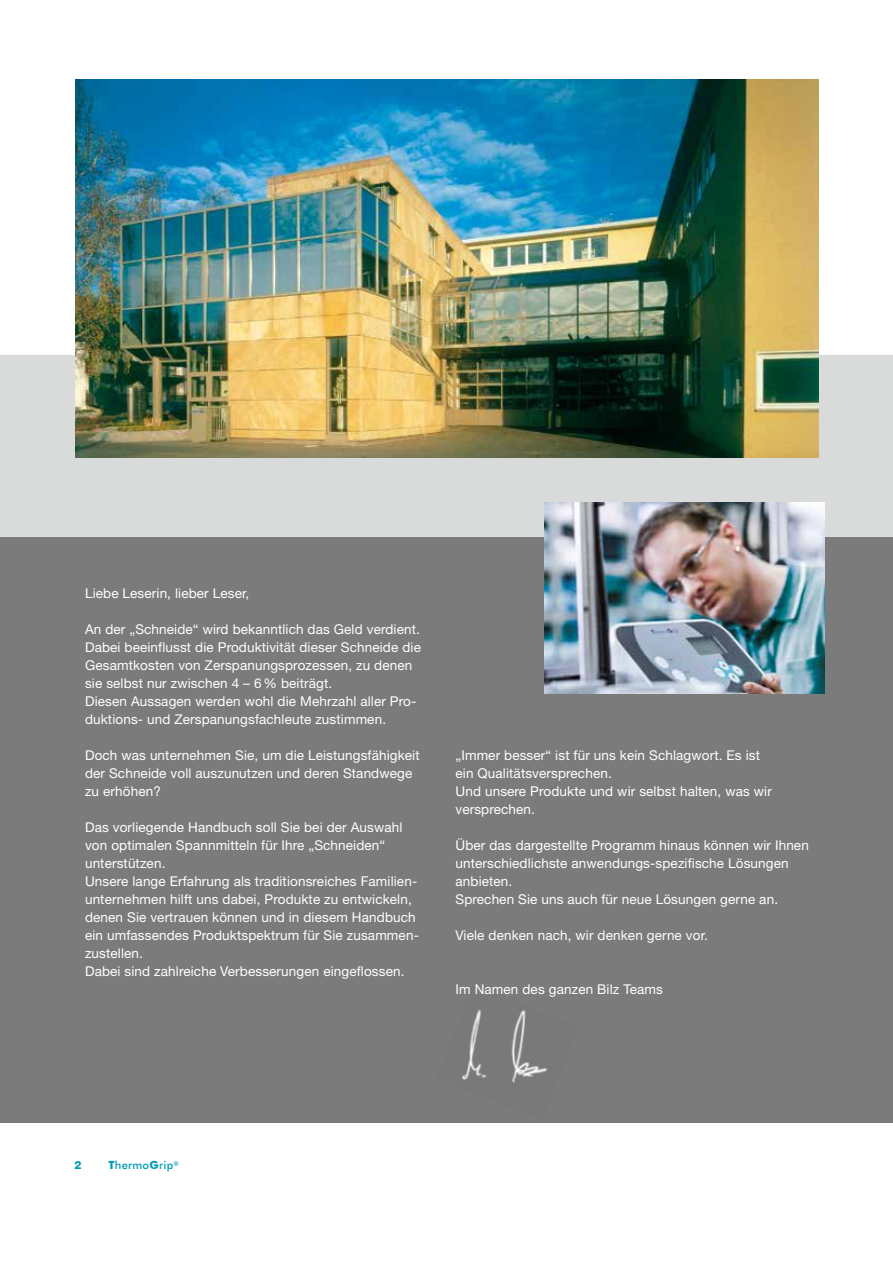
<style>
.page{position:relative;width:893px;height:1263px;background:#fff}
.page>*{position:absolute;margin:0;border:0;box-sizing:border-box;transform-origin:0 0}
.t1{font:13.5px/18px "Helvetica Neue LT";letter-spacing:.01em;color:#fff}
.t2{font:500 11.25px "Futura BT";letter-spacing:.02em;color:#009bb4}
.t3{font:800 11.25px "Helvetica Neue LT";color:#009bb4}
.s1{font-weight:700}
</style>
<div class="page">
<div style="left:0;top:355px;width:893px;height:191px;background:#d9dada"></div>
<div style="left:0;top:537px;width:893px;height:586px;background:#7a7b7a"></div>
<img style="left:76px;top:80px;width:743px;height:377px">
<img style="left:462px;top:1009px;width:85px;height:74px">
<img style="left:544px;top:502px;width:281px;height:192px">
<p class="t1" style="left:85px;top:584px;width:166px">Liebe Leserin, lieber Leser,</p>
<p class="t1" style="left:85px;top:620px;width:337px">An der „Schneide“ wird bekanntlich das Geld verdient.<br>Dabei beeinflusst die Produktivität dieser Schneide die Gesamtkosten von Zerspanungsprozessen, zu denen sie selbst nur zwischen 4 – 6% beiträgt.<br>Diesen Aussagen werden wohl die Mehrzahl aller Pro&shy;duktions- und Zerspanungsfachleute zustimmen.</p>
<p class="t1" style="left:85px;top:746px;width:336px">Doch was unternehmen Sie, um die Leistungsfähigkeit der Schneide voll auszunutzen und deren Standwege zu erhöhen?</p>
<p class="t1" style="left:85px;top:818px;width:335px">Das vorliegende Handbuch soll Sie bei der Auswahl von optimalen Spannmitteln für Ihre „Schneiden“ unterstützen.<br>Unsere lange Erfahrung als traditionsreiches Familien&shy;unternehmen hilft uns dabei, Produkte zu entwickeln, denen Sie vertrauen können und in diesem Handbuch ein umfassendes Produktspektrum für Sie zusammen&shy;zustellen.<br>Dabei sind zahlreiche Verbesserungen eingeflossen.</p>
<p class="t1" style="left:455px;top:746px;width:318px">„Immer besser“ ist für uns kein Schlagwort. Es ist ein Qualitätsversprechen.<br>Und unsere Produkte und wir selbst halten, was wir versprechen.</p>
<p class="t1" style="left:455px;top:836px;width:355px">Über das dargestellte Programm hinaus können wir Ihnen unterschiedlichste anwendungs-spezifische Lösungen anbieten.<br>Sprechen Sie uns auch für neue Lösungen gerne an.</p>
<p class="t1" style="left:455px;top:926px;width:254px">Viele denken nach, wir denken gerne vor.</p>
<p class="t1" style="left:455px;top:980px;width:209px">Im Namen des ganzen Bilz Teams</p>
<p class="t3" style="left:74px;top:1159px;width:9px">2</p>
<p class="t2" style="left:108px;top:1158px;width:72px"><span class="s1">T</span>hermo<span class="s1">G</span>rip<sup>®</sup></p>
</div>
